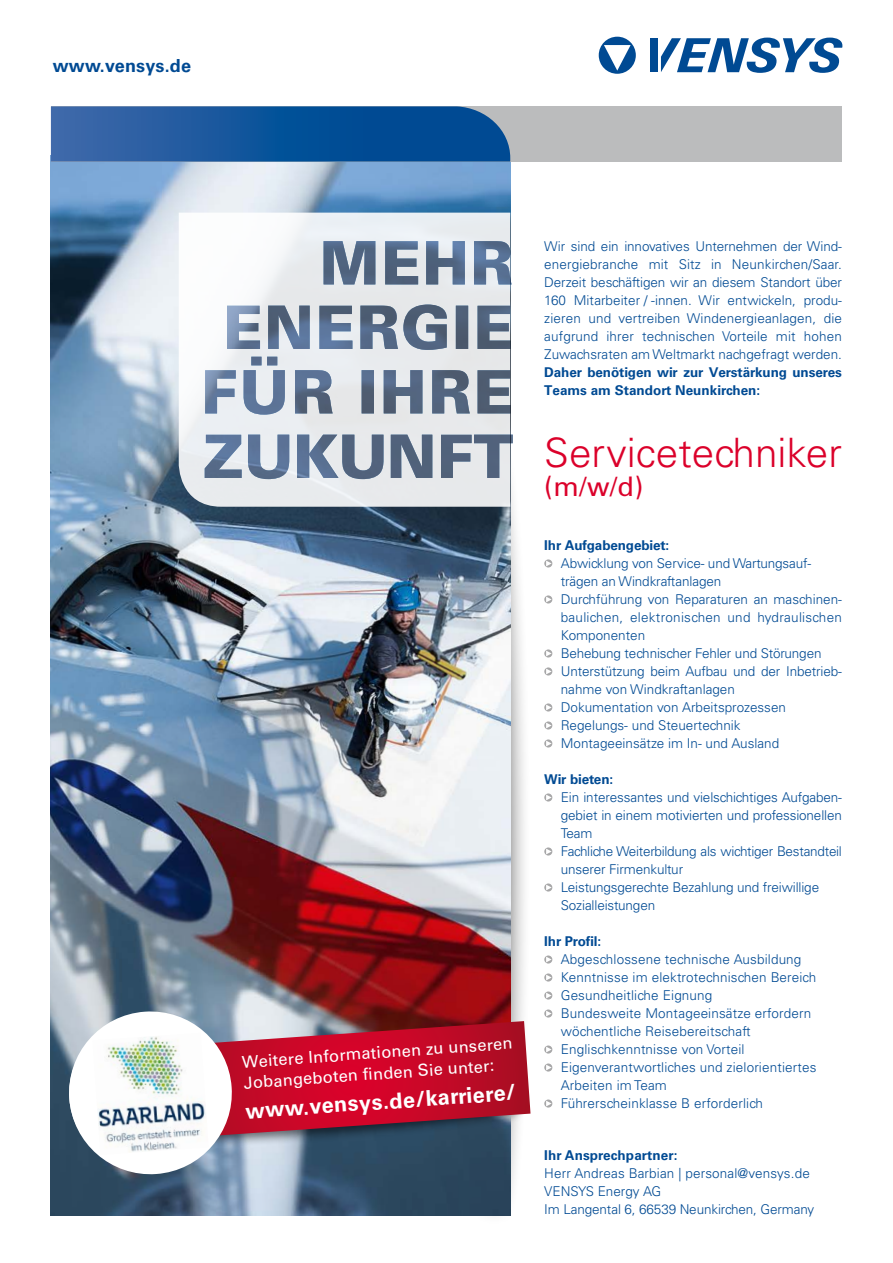
<style>
.page{position:relative;width:893px;height:1263px;background:#fff}
.page>*{position:absolute;margin:0;border:0;box-sizing:border-box;transform-origin:0 0}
.t1{font:300 40.5px "Univers";color:#db012a}
.t2{font:27px "Univers";color:#db012a}
.t3{font:700 21.75px "Univers";color:#fff}
.t4{font:700 18px "Univers";letter-spacing:.01em;color:#004a93}
.t5{font:16.5px/21px "Univers";color:#fff}
.t6{font:300 13.5px/18px "Univers";color:#004a93}
.t7{font:700 13.5px/18px "Univers";letter-spacing:-.01em;color:#004a93}
.t8{font:700 13.5px "Univers";letter-spacing:.01em;color:#004a93}
</style>
<div class="page">
<div style="left:453px;top:434px;width:78px;height:793px;background:#000;opacity:.5"></div>
<svg style="left:599px;top:37px;width:37px;height:37px"></svg>
<div style="left:650px;top:38px;width:8px;height:34px;background:#004a93"></div>
<svg style="left:661px;top:38px;width:181px;height:35px"></svg>
<svg style="left:544px;top:559px;width:8px;height:8px"></svg>
<svg style="left:544px;top:595px;width:8px;height:8px"></svg>
<svg style="left:544px;top:649px;width:8px;height:8px"></svg>
<svg style="left:544px;top:667px;width:8px;height:8px"></svg>
<svg style="left:544px;top:703px;width:8px;height:8px"></svg>
<svg style="left:544px;top:721px;width:8px;height:8px"></svg>
<svg style="left:544px;top:739px;width:8px;height:8px"></svg>
<svg style="left:544px;top:793px;width:8px;height:8px"></svg>
<svg style="left:544px;top:847px;width:8px;height:8px"></svg>
<svg style="left:544px;top:883px;width:8px;height:8px"></svg>
<svg style="left:544px;top:955px;width:8px;height:8px"></svg>
<svg style="left:544px;top:973px;width:8px;height:8px"></svg>
<svg style="left:544px;top:991px;width:8px;height:8px"></svg>
<svg style="left:544px;top:1009px;width:8px;height:8px"></svg>
<svg style="left:544px;top:1045px;width:8px;height:8px"></svg>
<svg style="left:544px;top:1063px;width:8px;height:8px"></svg>
<svg style="left:544px;top:1099px;width:8px;height:8px"></svg>
<img style="left:51px;top:162px;width:459px;height:1053px">
<div style="left:51px;top:106px;width:791px;height:56px;background:#bbbcbd"></div>
<svg style="left:51px;top:106px;width:459px;height:56px;background:#19589c"></svg>
<svg style="left:179px;top:213px;width:331px;height:222px"></svg>
<svg style="left:324px;top:241px;width:188px;height:43px;background:#8797ac"></svg>
<svg style="left:227px;top:305px;width:284px;height:45px;background:#919eb0"></svg>
<svg style="left:205px;top:357px;width:306px;height:58px;background:#abb4c2"></svg>
<img style="left:66px;top:435px;width:464px;height:775px">
<img style="left:92px;top:1033px;width:117px;height:122px">
<h3 class="t4" style="left:53px;top:55px;width:140px">www.vensys.de</h3>
<p class="t5" style="left:241px;top:1051px;width:272px;rotate:-4deg">Weitere Informationen zu unseren<br>Jobangeboten fi nden Sie unter:</p>
<h3 class="t3" style="left:245px;top:1098px;width:272px;rotate:-4deg">www.vensys.de/karriere/</h3>
<p class="t6" style="left:544px;top:237px;width:299px;text-align:justify">Wir sind ein innovatives Unternehmen der Wind&shy;energiebranche mit Sitz in Neunkirchen/Saar.<br>Derzeit beschäftigen wir an diesem Standort über 160 Mitarbeiter / -innen. Wir entwickeln, produ&shy;zieren und vertreiben Windenergieanlagen, die aufgrund ihrer technischen Vorteile mit hohen Zuwachsraten am Weltmarkt nachgefragt werden.</p>
<p class="t7" style="left:544px;top:363px;width:299px">Daher benötigen wir zur Verstärkung unseres<br>Teams am Standort Neunkirchen:</p>
<h1 class="t1" style="left:544px;top:428px;width:299px">Servicetechniker</h1>
<h2 class="t2" style="left:544px;top:470px;width:101px">(m/w/d)</h2>
<p class="t7" style="left:544px;top:536px;width:127px">Ihr Aufgabengebiet:</p>
<p class="t6" style="left:561px;top:554px;width:283px">Abwicklung von Service- und Wartungsauf&shy;trägen an Windkraftanlagen<br>Durchführung von Reparaturen an maschinen&shy;baulichen, elektronischen und hydraulischen Komponenten<br>Behebung technischer Fehler und Störungen Unterstützung beim Aufbau und der Inbetrieb&shy;nahme von Windkraftanlagen<br>Dokumentation von Arbeitsprozessen Regelungs- und Steuertechnik Montageeinsätze im In- und Ausland</p>
<p class="t7" style="left:544px;top:770px;width:70px">Wir bieten:</p>
<p class="t6" style="left:561px;top:788px;width:283px">Ein interessantes und vielschichtiges Aufgaben&shy;gebiet in einem motivierten und professionellen Team<br>Fachliche Weiterbildung als wichtiger Bestandteil unserer Firmenkultur<br>Leistungsgerechte Bezahlung und freiwillige Sozialleistungen</p>
<p class="t7" style="left:544px;top:932px;width:58px">Ihr Profil:</p>
<p class="t6" style="left:561px;top:950px;width:257px">Abgeschlossene technische Ausbildung Kenntnisse im elektrotechnischen Bereich Gesundheitliche Eignung<br>Bundesweite Montageeinsätze erfordern wöchentliche Reisebereitschaft Englischkenntnisse von Vorteil Eigenverantwortliches und zielorientiertes Arbeiten im Team<br>Führerscheinklasse B erforderlich</p>
<p class="t8" style="left:544px;top:1147px;width:135px">Ihr Ansprechpartner:</p>
<p class="t6" style="left:544px;top:1164px;width:271px">Herr Andreas Barbian | personal@vensys.de<br>VENSYS Energy AG<br>Im Langental 6, 66539 Neunkirchen, Germany</p>
</div>
